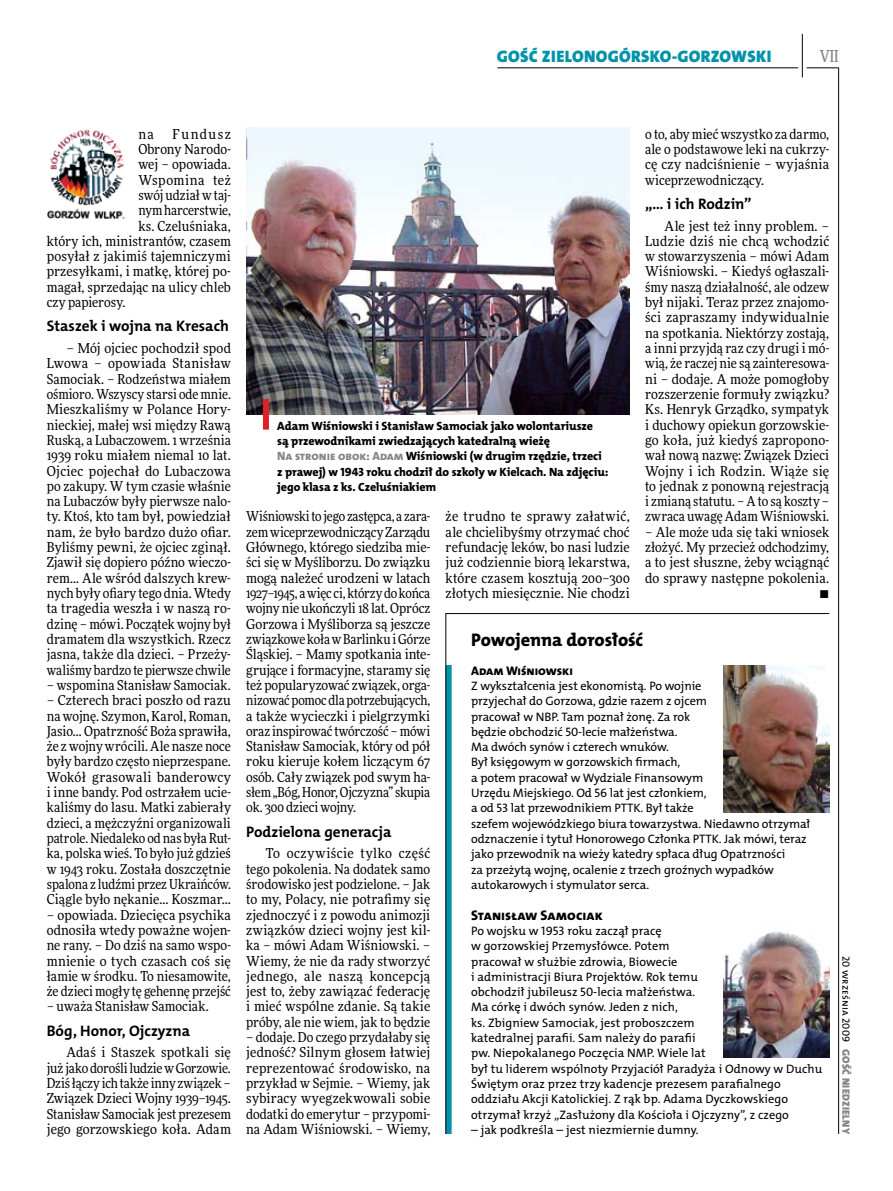
<style>
.page{position:relative;width:893px;height:1191px;background:#fff}
.page>*{position:absolute;margin:0;border:0;box-sizing:border-box;transform-origin:0 0}
.t1{font:18.3px "The Mix HP8 Ex Bld";letter-spacing:-.015em;color:#000}
.t2{font:16.65px "The Mix HP9 Blk";letter-spacing:.02em;color:#0093aa}
.t3{font:500 16.5px "Freeday Narrow";color:#858486;scale:.9 1}
.t4{font:15.3px "The Mix HP7 Bld";color:#000}
.t5{font:13.95px "The Mix HP8 Ex Bld";color:#000}
.t6{font:13.65px/15.3px "Freeday Narrow News";letter-spacing:.005em;color:#000;text-align:justify}
.t7{font:13.65px "Freeday Narrow News";letter-spacing:.045em;color:#000}
.t8{font:13.65px "Freeday Narrow News";letter-spacing:.11em;color:#000}
.t9{font:12.6px "The Mix HP8 Ex Bld";letter-spacing:-.005em;color:#000}
.t10{font:12.3px/15.3px "The Mix HP5 Plain";letter-spacing:-.005em;color:#000}
.t11{font:12px/15.3px "The Mix HP8 Ex Bld";letter-spacing:-.005em;color:#000}
.t12{font:10.5px "The Mix HP9 Blk";letter-spacing:.025em;color:#858486}
.t13{font:10.5px "The Mix HP5 Plain";letter-spacing:.015em;color:#000}
.s1{color:#858486}
</style>
<div class="page">
<hr style="left:838px;top:68px;width:1px;height:1066px;background:#000">
<hr style="left:802px;top:34px;width:1px;height:43px;background:#000">
<hr style="left:806px;top:68px;width:33px;height:1px;background:#000">
<hr style="left:497px;top:68px;width:301px;height:1px;background:#000">
<svg style="left:445px;top:613px;width:385px;height:521px"></svg>
<img style="left:723px;top:666px;width:106px;height:146px">
<img style="left:723px;top:910px;width:106px;height:147px">
<img style="left:47px;top:130px;width:79px;height:89px">
<img style="left:246px;top:128px;width:384px;height:286px">
<div style="left:263px;top:399px;width:6px;height:30px;background:#df1f2a"></div>
<p class="t2" style="left:497px;top:46px;width:276px">GOŚĆ ZIELONOGÓRSKO-GORZOWSKI</p>
<p class="t3" style="left:820px;top:46px;width:22px">VII</p>
<p class="t6" style="left:138px;top:126px;width:17px">na</p>
<p class="t8" style="left:172px;top:125px;width:60px">Fundusz</p>
<p class="t6" style="left:138px;top:141px;width:94px">Obrony Narodo-</p>
<p class="t6" style="left:138px;top:157px;width:94px">wej – opowiada.</p>
<p class="t7" style="left:138px;top:171px;width:94px">Wspomina też</p>
<p class="t6" style="left:138px;top:187px;width:94px">swój udział w taj-</p>
<p class="t6" style="left:138px;top:202px;width:94px">nym harcerstwie,</p>
<p class="t6" style="left:138px;top:218px;width:94px">ks. Czeluśniaka,</p>
<p class="t6" style="left:47px;top:233px;width:186px">który ich, ministrantów, czasem</p>
<p class="t6" style="left:47px;top:248px;width:186px">posyłał z jakimiś tajemniczymi</p>
<p class="t6" style="left:47px;top:264px;width:186px">przesyłkami, i matkę, której po-</p>
<p class="t6" style="left:47px;top:279px;width:186px">magał, sprzedając na ulicy chleb</p>
<p class="t6" style="left:47px;top:294px;width:80px">czy papierosy.</p>
<p class="t4" style="left:47px;top:316px;width:184px">Staszek i wojna na Kresach</p>
<p class="t6" style="left:47px;top:340px;width:186px;text-indent:20px">– Mój ojciec pochodził spod Lwowa – opowiada Stanisław Samociak. – Rodzeństwa miałem ośmioro. Wszyscy starsi ode mnie.<br>Mieszkaliśmy w Polance Hory&shy;nieckiej, małej wsi między Rawą Ruską, a Lubaczowem. 1 września 1939 roku miałem niemal 10 lat.<br>Ojciec pojechał do Lubaczowa po zakupy. W tym czasie właśnie na Lubaczów były pierwsze nalo&shy;ty. Ktoś, kto tam był, powiedział nam, że było bardzo dużo ofiar.<br>Byliśmy pewni, że ojciec zginął.<br>Zjawił się dopiero późno wieczo&shy;rem... Ale wśród dalszych krew&shy;nych były ofiary tego dnia. Wtedy ta tragedia weszła i w naszą ro&shy;dzinę – mówi. Początek wojny był dramatem dla wszystkich. Rzecz jasna, także dla dzieci. – Przeży&shy;waliśmy bardzo te pierwsze chwile</p>
<p class="t6" style="left:47px;top:677px;width:186px">– wspomina Stanisław Samociak.</p>
<p class="t6" style="left:47px;top:692px;width:186px">– Czterech braci poszło od razu na wojnę. Szymon, Karol, Roman, Jasio… Opatrzność Boża sprawiła, że z wojny wrócili. Ale nasze noce były bardzo często nieprzespane.<br>Wokół grasowali banderowcy i inne bandy. Pod ostrzałem ucie&shy;kaliśmy do lasu. Matki zabierały dzieci, a mężczyźni organizowali patrole. Niedaleko od nas była Rut&shy;ka, polska wieś. To było już gdzieś w 1943 roku. Została doszczętnie spalona z ludźmi przez Ukraińców.<br>Ciągle było nękanie… Koszmar…</p>
<p class="t6" style="left:47px;top:907px;width:186px">– opowiada. Dziecięca psychika odnosiła wtedy poważne wojen&shy;ne rany. – Do dziś na samo wspo&shy;mnienie o tych czasach coś się łamie w środku. To niesamowite, że dzieci mogły tę gehennę przejść</p>
<p class="t6" style="left:47px;top:998px;width:163px">– uważa Stanisław Samociak.</p>
<p class="t4" style="left:47px;top:1020px;width:145px">Bóg, Honor, Ojczyzna</p>
<p class="t6" style="left:47px;top:1044px;width:186px;text-indent:20px">Adaś i Staszek spotkali się już jako dorośli ludzie wGorzowie.<br>Dziś łączy ich także inny związek – Związek Dzieci Wojny 1939–1945.<br>Stanisław Samociak jest prezesem jego gorzowskiego koła. Adam</p>
<p class="t6" style="left:645px;top:126px;width:186px">o to, aby mieć wszystko za darmo, ale o podstawowe leki na cukrzy&shy;cę czy nadciśnienie – wyjaśnia wiceprzewodniczący.</p>
<p class="t4" style="left:645px;top:194px;width:108px">„… i ich Rodzin”</p>
<p class="t6" style="left:645px;top:218px;width:186px;text-indent:20px">Ale jest też inny problem. – Ludzie dziś nie chcą wchodzić w stowarzyszenia – mówi Adam Wiśniowski. – Kiedyś ogłaszali&shy;śmy naszą działalność, ale odzew był nijaki. Teraz przez znajomo&shy;ści zapraszamy indywidualnie na spotkania. Niektórzy zostają, a inni przyjdą raz czy drugi i mó&shy;wią, że raczej nie są zainteresowa&shy;ni – dodaje. A może pomogłoby rozszerzenie formuły związku?<br>Ks. Henryk Grządko, sympatyk i duchowy opiekun gorzowskie&shy;go koła, już kiedyś zapropono&shy;wał nową nazwę: Związek Dzieci Wojny i ich Rodzin. Wiąże się to jednak z ponowną rejestracją i zmianą statutu. – Ato są koszty – zwraca uwagę Adam Wiśniowski.</p>
<p class="t6" style="left:645px;top:524px;width:186px;text-align:right">– Ale może uda się taki wniosek złożyć. My przecież odchodzimy, a to jest słuszne, żeby wciągnąć do sprawy następne pokolenia. •</p>
<p class="t11" style="left:277px;top:418px;width:333px">Adam Wiśniowski i Stanisław Samociak jako wolontariusze<br>są przewodnikami zwiedzających katedralną wieżę<br><span class="s1">Na stronie obok: Adam</span> Wiśniowski (w drugim rzędzie, trzeci z prawej) w 1943 roku chodził do szkoły w Kielcach. Na zdjęciu: jego klasa z ks. Czeluśniakiem</p>
<p class="t6" style="left:246px;top:509px;width:186px">Wiśniowski to jego zastępca, a zara&shy;zem wiceprzewodniczący Zarządu Głównego, którego siedziba mie&shy;ści się w Myśliborzu. Do związku mogą należeć urodzeni w latach 1927–1945, awięc ci, którzy do końca wojny nie ukończyli 18 lat. Oprócz Gorzowa i Myśliborza są jeszcze związkowe koła wBarlinku iGórze Śląskiej. – Mamy spotkania inte&shy;grujące i formacyjne, staramy się też popularyzować związek, orga&shy;nizować pomoc dla potrzebujących, a także wycieczki i pielgrzymki oraz inspirować twórczość – mówi Stanisław Samociak, który od pół roku kieruje kołem liczącym 67 osób. Cały związek pod swym ha&shy;słem „Bóg, Honor, Ojczyzna” skupia ok. 300 dzieci wojny.</p>
<p class="t4" style="left:246px;top:821px;width:147px">Podzielona generacja</p>
<p class="t6" style="left:246px;top:845px;width:186px;text-indent:20px">To oczywiście tylko część tego pokolenia. Na dodatek samo środowisko jest podzielone. – Jak to my, Polacy, nie potrafimy się zjednoczyć i z powodu animozji związków dzieci wojny jest kil&shy;ka – mówi Adam Wiśniowski. – Wiemy, że nie da rady stworzyć jednego, ale naszą koncepcją jest to, żeby zawiązać federację i mieć wspólne zdanie. Są takie próby, ale nie wiem, jak to będzie</p>
<p class="t6" style="left:246px;top:1029px;width:186px">– dodaje. Do czego przydałaby się jedność? Silnym głosem łatwiej reprezentować środowisko, na przykład w Sejmie. – Wiemy, jak sybiracy wyegzekwowali sobie dodatki do emerytur – przypomi&shy;na Adam Wiśniowski. – Wiemy,</p>
<p class="t6" style="left:446px;top:509px;width:186px">że trudno te sprawy załatwić, ale chcielibyśmy otrzymać choć refundację leków, bo nasi ludzie już codziennie biorą lekarstwa, które czasem kosztują 200–300 złotych miesięcznie. Nie chodzi</p>
<h1 class="t1" style="left:471px;top:628px;width:174px">Powojenna dorosłość</h1>
<p class="t9" style="left:471px;top:662px;width:103px">Adam Wiśniowski</p>
<p class="t10" style="left:471px;top:678px;width:341px">Z wykształcenia jest ekonomistą. Po wojnie<br>przyjechał do Gorzowa, gdzie razem z ojcem<br>pracował w NBP. Tam poznał żonę. Za rok<br>będzie obchodzić 50-lecie małżeństwa.<br>Ma dwóch synów i czterech wnuków.<br>Był księgowym w gorzowskich firmach,<br>a potem pracował w Wydziale Finansowym<br>Urzędu Miejskiego. Od 56 lat jest członkiem,<br>a od 53 lat przewodnikiem PTTK. Był także<br>szefem wojewódzkiego biura towarzystwa. Niedawno otrzymał odznaczenie i tytuł H onorowego Członka PTTK. Jak mówi, teraz jako przewodnik na wieży katedry spłaca dług Opatrzności<br>za przeżytą wojnę, ocalenie z trzech groźnych wypadków autokarowych i stymulator serca.</p>
<p class="t5" style="left:471px;top:906px;width:133px">Stanisław Samociak</p>
<p class="t10" style="left:471px;top:923px;width:353px">Po wojsku w 1953 roku zaczął pracę<br>w gorzowskiej Przemysłówce. Potem<br>pracował w służbie zdrowia, Biowecie<br>i administracji Biura Projektów. Rok temu<br>obchodził jubileusz 50-lecia małżeństwa.<br>Ma córkę i dwóch synów. Jeden z nich,<br>ks. Zbigniew Samociak, jest proboszczem<br>katedralnej parafii. Sam należy do parafii<br>pw. Niepokalanego Poczęcia NMP. Wiele lat<br>był tu liderem wspólnoty Przyjaciół Paradyża i Odnowy w Duchu Świętym oraz przez trzy kadencje prezesem parafialnego oddziału Akcji Katolickiej. Z rąk bp. Adama Dyczkowskiego otrzymał krzyż „Zasłużony dla Kościoła i Ojczyzny”, z czego</p>
<p class="t10" style="left:471px;top:1122px;width:229px">– jak podkreśla – jest niezmiernie dumny.</p>
<p class="t13" style="left:853px;top:956px;width:88px;rotate:90deg">20 września 2009</p>
<p class="t12" style="left:853px;top:1049px;width:86px;rotate:90deg">GOŚĆ NIEDZIELNY</p>
</div>
